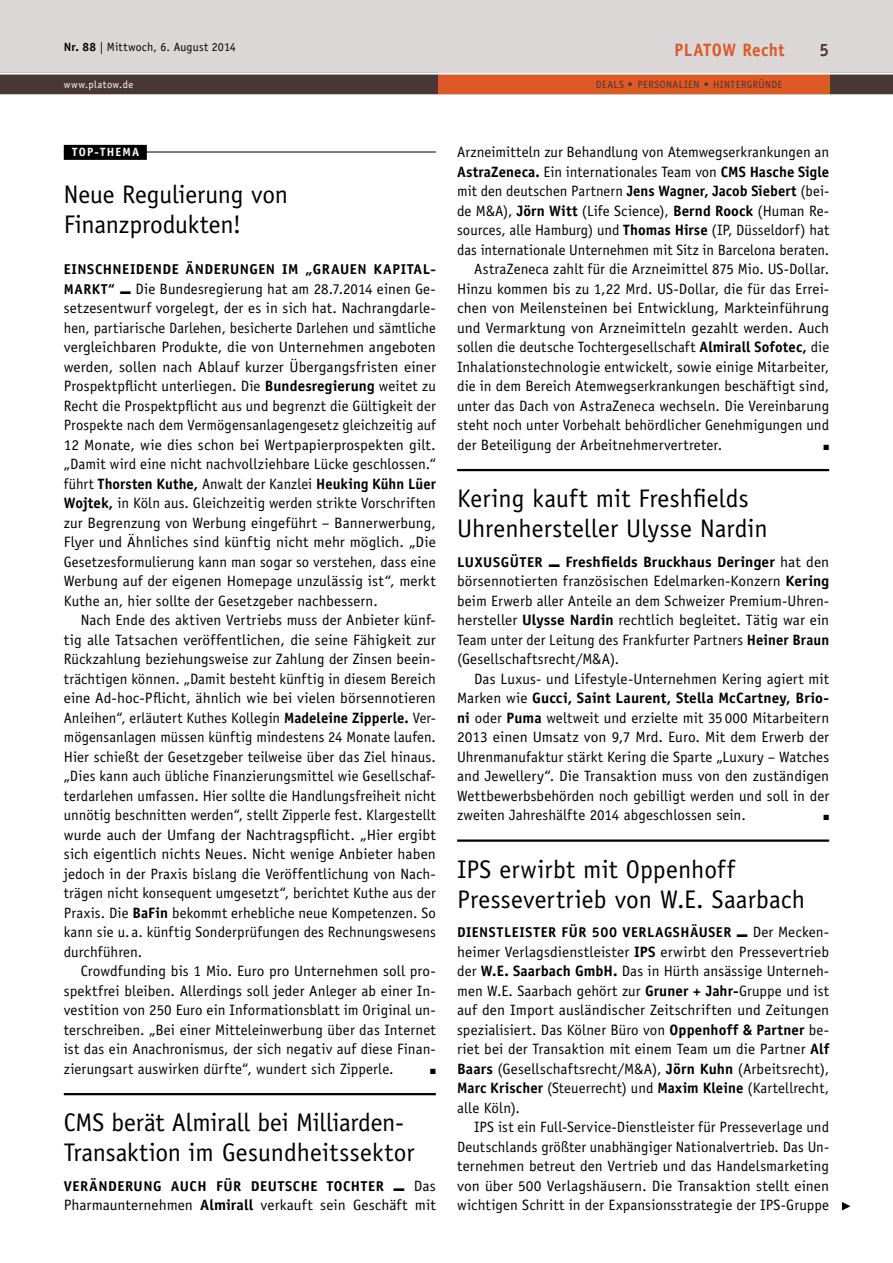
<style>
.page{position:relative;width:893px;height:1263px;background:#fff}
.page>*{position:absolute;margin:0;border:0;box-sizing:border-box;transform-origin:0 0}
.t1{font:25.5px/30px "Officina Sans Std";letter-spacing:.005em;color:#000}
.t2{font:700 18px "Officina Sans Std";letter-spacing:.02em;color:#dd5928;scale:.95 1}
.t3{font:700 18px "Officina Sans Std";color:#483732;scale:.95 1}
.t4{font:15px/19.5px "Officina Sans Std";letter-spacing:.005em;color:#000;text-align:justify}
.t5{font:700 15px "Officina Sans Std";letter-spacing:.005em;color:#000}
.t6{font:700 14.25px "Officina Sans Std";letter-spacing:.035em;color:#000}
.t7{font:12px "Officina Sans Std";letter-spacing:.015em;color:#000}
.t8{font:700 12px "Officina Sans Std";letter-spacing:.105em;color:#fff}
.t9{font:10.5px "Officina Sans Std";letter-spacing:.035em;color:#483732}
.t10{font:10.5px "Officina Sans Std";letter-spacing:.045em;color:#fff}
.t11{font:7.5px "Zapf Dingbats";color:#000}
.s1{font-weight:700}
.s2{font-weight:700;font-size:14.25px}
.s3{font-weight:400}
.s4{font-weight:400;font-size:15px}
</style>
<div class="page">
<div style="left:0;top:0;width:893px;height:72px;background:#dad7d6"></div>
<div style="left:0;top:72px;width:893px;height:22px;background:#483732"></div>
<hr style="left:0;top:94px;width:893px;height:1px;background:#483732">
<div style="left:438px;top:72px;width:391px;height:22px;background:#dd5928"></div>
<hr style="left:0;top:72px;width:893px;height:3px;background:#fff">
<div style="left:64px;top:145px;width:83px;height:15px;background:#000"></div>
<hr style="left:64px;top:152px;width:372px;height:1px;background:#000">
<svg style="left:842px;top:1202px;width:8px;height:8px"></svg>
<hr style="left:457px;top:839px;width:372px;height:3px;background:#000">
<hr style="left:64px;top:1093px;width:372px;height:2px;background:#000">
<hr style="left:457px;top:469px;width:372px;height:2px;background:#000">
<p class="t7" style="left:64px;top:40px;width:174px"><span class="s1">Nr. 88</span> | Mittwoch, 6. August 2014</p>
<p class="t2" style="left:674px;top:39px;width:117px">PLATOW Recht</p>
<p class="t3" style="left:819px;top:39px;width:12px">5</p>
<p class="t10" style="left:64px;top:79px;width:71px">www.platow.de</p>
<p class="t9" style="left:596px;top:79px;width:188px">DEALS <span class="s1">•</span> PERSONALIEN <span class="s1">•</span> HINTERGRÜNDE</p>
<p class="t8" style="left:72px;top:145px;width:69px">TOP-THEMA</p>
<h1 class="t1" style="left:64px;top:180px;width:226px">Neue Regulierung von<br>Finanzprodukten!</h1>
<p class="t6" style="left:64px;top:261px;width:374px">EINSCHNEIDENDE ÄNDERUNGEN IM „GRAUEN KAPITAL-</p>
<p class="t4" style="left:64px;top:279px;width:374px"><span class="s2">MARKT“</span> ■ Die Bundesregierung hat am 28.7.2014 einen Ge&shy;setzesentwurf vorgelegt, der es in sich hat. Nachrangdarle&shy;hen, partiarische Darlehen, besicherte Darlehen und sämtliche vergleichbaren Produkte, die von Unternehmen angeboten werden, sollen nach Ablauf kurzer Übergangsfristen einer Prospektpflicht unterliegen. Die <span class="s1">Bundesregierung</span> weitet zu Recht die Prospektpflicht aus und begrenzt die Gültigkeit der Prospekte nach dem Vermögensanlagengesetz gleichzeitig auf 12 Monate, wie dies schon bei Wertpapierprospekten gilt. „Damit wird eine nicht nachvollziehbare Lücke geschlossen.“ führt <span class="s1">Thorsten Kuthe,</span> Anwalt der Kanzlei <span class="s1">Heuking Kühn Lüer Wojtek,</span> in Köln aus. Gleichzeitig werden strikte Vorschriften zur Begrenzung von Werbung eingeführt – Bannerwerbung, Flyer und Ähnliches sind künftig nicht mehr möglich. „Die Gesetzesformulierung kann man sogar so verstehen, dass eine Werbung auf der eigenen Homepage unzulässig ist“, merkt Kuthe an, hier sollte der Gesetzgeber nachbessern.</p>
<p class="t4" style="left:64px;top:611px;width:374px;text-indent:17px">Nach Ende des aktiven Vertriebs muss der Anbieter künf&shy;tig alle Tatsachen veröffentlichen, die seine Fähigkeit zur Rückzahlung beziehungsweise zur Zahlung der Zinsen beein&shy;trächtigen können. „Damit besteht künftig in diesem Bereich eine Ad-hoc-Pflicht, ähnlich wie bei vielen börsennotieren Anleihen“, erläutert Kuthes Kollegin <span class="s1">Madeleine Zipperle.</span> Ver&shy;mögensanlagen müssen künftig mindestens 24 Monate laufen.<br>Hier schießt der Gesetzgeber teilweise über das Ziel hinaus. „Dies kann auch übliche Finanzierungsmittel wie Gesellschaf&shy;terdarlehen umfassen. Hier sollte die Handlungsfreiheit nicht unnötig beschnitten werden“, stellt Zipperle fest. Klargestellt wurde auch der Umfang der Nachtragspflicht. „Hier ergibt sich eigentlich nichts Neues. Nicht wenige Anbieter haben jedoch in der Praxis bislang die Veröffentlichung von Nach&shy;trägen nicht konsequent umgesetzt“, berichtet Kuthe aus der Praxis. Die <span class="s1">BaFin</span> bekommt erhebliche neue Kompetenzen. So kann sie u. a. künftig Sonderprüfungen des Rechnungswesens durchführen.</p>
<p class="t4" style="left:64px;top:962px;width:374px;text-indent:17px">Crowdfunding bis 1 Mio. Euro pro Unternehmen soll pro&shy;spektfrei bleiben. Allerdings soll jeder Anleger ab einer In&shy;vestition von 250 Euro ein Informationsblatt im Original un&shy;terschreiben. „Bei einer Mitteleinwerbung über das Internet ist das ein Anachronismus, der sich negativ auf diese Finan&shy;zierungsart auswirken dürfte“, wundert sich Zipperle.</p>
<p class="t11" style="left:430px;top:1068px;width:7px">■</p>
<h1 class="t1" style="left:64px;top:1108px;width:352px">CMS berät Almirall bei Milliarden-<br>Transaktion im Gesundheitssektor</h1>
<p class="t6" style="left:64px;top:1177px;width:322px">VERÄNDERUNG AUCH FÜR DEUTSCHE TOCHTER</p>
<p class="t4" style="left:64px;top:1176px;width:374px;text-align:right">■ Das<br>Pharmaunternehmen <span class="s1">Almirall</span> verkauft sein Geschäft mit</p>
<p class="t4" style="left:457px;top:143px;width:374px">Arzneimitteln zur Behandlung von Atemwegserkrankungen an</p>
<p class="t5" style="left:457px;top:162px;width:374px">AstraZeneca. <span class="s3">Ein internationales Team von</span> CMS Hasche Sigle</p>
<p class="t4" style="left:457px;top:182px;width:374px">mit den deutschen Partnern <span class="s1">Jens Wagner, Jacob Siebert</span> (bei-</p>
<p class="t4" style="left:457px;top:201px;width:374px">de M&amp;A), <span class="s1">Jörn Witt</span> (Life Science), <span class="s1">Bernd Roock</span> (Human Re-</p>
<p class="t4" style="left:457px;top:221px;width:374px">sources, alle Hamburg) und <span class="s1">Thomas Hirse</span> (IP, Düsseldorf) hat</p>
<p class="t4" style="left:457px;top:240px;width:374px">das internationale Unternehmen mit Sitz in Barcelona beraten.</p>
<p class="t4" style="left:474px;top:260px;width:356px">AstraZeneca zahlt für die Arzneimittel 875 Mio. US-Dollar.</p>
<p class="t4" style="left:457px;top:279px;width:374px">Hinzu kommen bis zu 1,22 Mrd. US-Dollar, die für das Errei-</p>
<p class="t4" style="left:457px;top:299px;width:374px">chen von Meilensteinen bei Entwicklung, Markteinführung</p>
<p class="t4" style="left:457px;top:318px;width:374px">und Vermarktung von Arzneimitteln gezahlt werden. Auch</p>
<p class="t4" style="left:457px;top:338px;width:374px">sollen die deutsche Tochtergesellschaft <span class="s1">Almirall Sofotec,</span> die</p>
<p class="t4" style="left:457px;top:357px;width:374px">Inhalationstechnologie entwickelt, sowie einige Mitarbeiter,</p>
<p class="t4" style="left:457px;top:377px;width:374px">die in dem Bereich Atemwegserkrankungen beschäftigt sind,</p>
<p class="t4" style="left:457px;top:396px;width:374px">unter das Dach von AstraZeneca wechseln. Die Vereinbarung</p>
<p class="t4" style="left:457px;top:416px;width:374px">steht noch unter Vorbehalt behördlicher Genehmigungen und</p>
<p class="t4" style="left:457px;top:435px;width:267px">der Beteiligung der Arbeitnehmervertreter.</p>
<p class="t11" style="left:823px;top:444px;width:7px">■</p>
<h1 class="t1" style="left:457px;top:484px;width:312px">Kering kauft mit Freshfields<br>Uhrenhersteller Ulysse Nardin</h1>
<p class="t4" style="left:457px;top:552px;width:374px"><span class="s2">LUXUSGÜTER</span> ■ <span class="s1">Freshfields Bruckhaus Deringer</span> hat den börsennotierten französischen Edelmarken-Konzern <span class="s1">Kering </span>beim Erwerb aller Anteile an dem Schweizer Premium-Uhren&shy;hersteller <span class="s1">Ulysse Nardin</span> rechtlich begleitet. Tätig war ein Team unter der Leitung des Frankfurter Partners <span class="s1">Heiner Braun </span>(Gesellschaftsrecht/M&amp;A).</p>
<p class="t4" style="left:457px;top:669px;width:374px;text-indent:17px">Das Luxus- und Lifestyle-Unternehmen Kering agiert mit Marken wie <span class="s1">Gucci, Saint Laurent, Stella McCartney, Brio&shy;ni</span> oder <span class="s1">Puma</span> weltweit und erzielte mit 35000 Mitarbeitern 2013 einen Umsatz von 9,7 Mrd. Euro. Mit dem Erwerb der Uhrenmanufaktur stärkt Kering die Sparte „Luxury – Watches and Jewellery“. Die Transaktion muss von den zuständigen Wettbewerbsbehörden noch gebilligt werden und soll in der zweiten Jahreshälfte 2014 abgeschlossen sein.</p>
<p class="t11" style="left:823px;top:814px;width:7px">■</p>
<h1 class="t1" style="left:457px;top:854px;width:349px">IPS erwirbt mit Oppenhoff<br>Pressevertrieb von W.E. Saarbach</h1>
<p class="t6" style="left:457px;top:924px;width:374px">DIENSTLEISTER FÜR 500 VERLAGSHÄUSER ■ <span class="s4">Der Mecken-</span></p>
<p class="t4" style="left:457px;top:942px;width:374px">heimer Verlagsdienstleister <span class="s1">IPS</span> erwirbt den Pressevertrieb der <span class="s1">W.E. Saarbach GmbH.</span> Das in Hürth ansässige Unterneh&shy;men W.E. Saarbach gehört zur <span class="s1">Gruner + Jahr-</span>Gruppe und ist auf den Import ausländischer Zeitschriften und Zeitungen spezialisiert. Das Kölner Büro von <span class="s1">Oppenhoff &amp; Partner</span> be&shy;riet bei der Transaktion mit einem Team um die Partner <span class="s1">Alf Baars</span> (Gesellschaftsrecht/M&amp;A), <span class="s1">Jörn Kuhn</span> (Arbeitsrecht), <span class="s1">Marc Krischer</span> (Steuerrecht) und <span class="s1">Maxim Kleine</span> (Kartellrecht, alle Köln).</p>
<p class="t4" style="left:457px;top:1118px;width:374px;text-indent:17px">IPS ist ein Full-Service-Dienstleister für Presseverlage und Deutschlands größter unabhängiger Nationalvertrieb. Das Un&shy;ternehmen betreut den Vertrieb und das Handelsmarketing von über 500 Verlagshäusern. Die Transaktion stellt einen wichtigen Schritt in der Expansionsstrategie der IPS-Gruppe</p>
</div>
